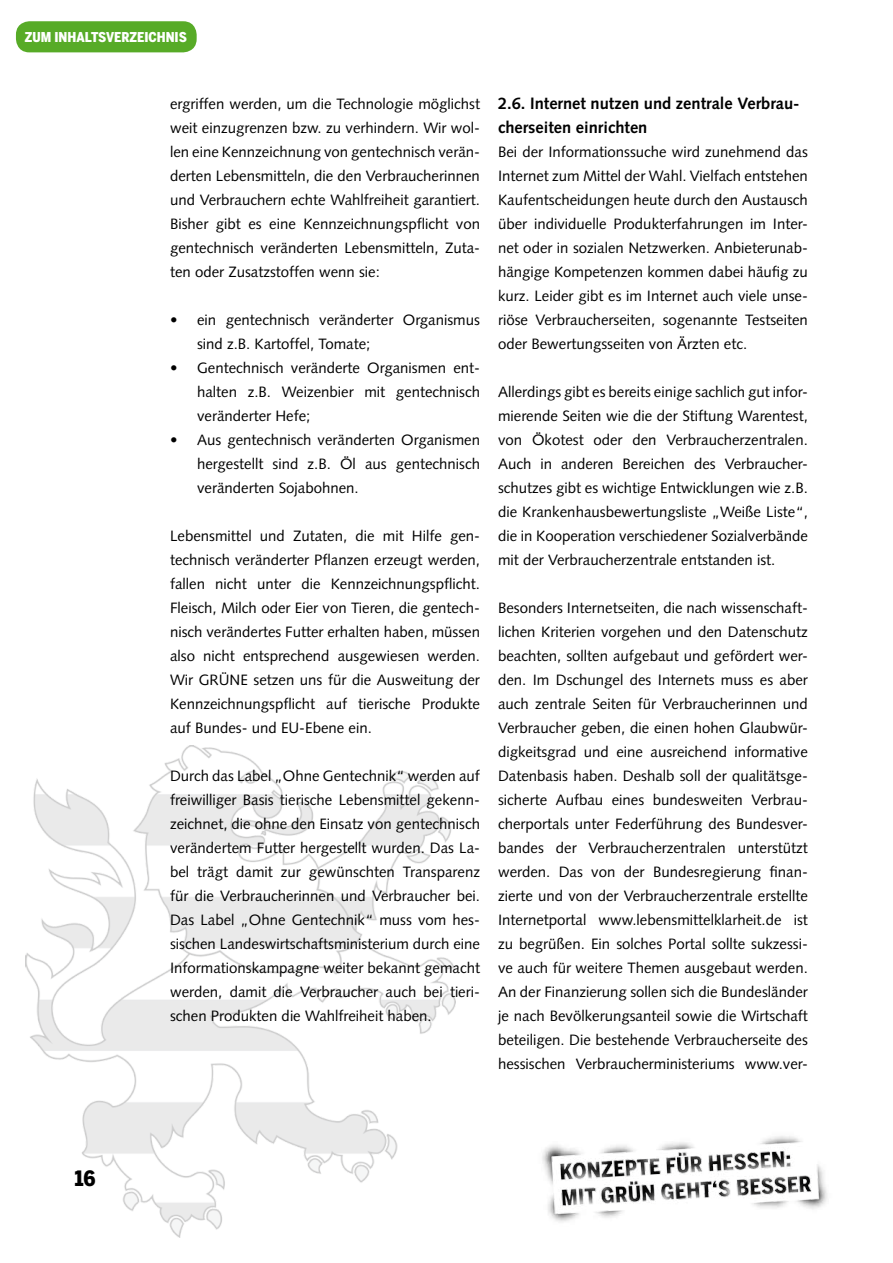
<style>
.page{position:relative;width:893px;height:1263px;background:#fff}
.page>*{position:absolute;margin:0;border:0;box-sizing:border-box;transform-origin:0 0}
.t1{font:900 21px "Benton Sans Cond";color:#000}
.t2{font:700 16.5px/24px "Gruene Syntax";color:#000}
.t3{font:15px/24px "Gruene Syntax";color:#000;text-align:justify}
.t4{font:900 13.5px "Benton Sans Cond";color:#fff}
</style>
<div class="page">
<img style="left:26px;top:746px;width:429px;height:491px">
<img style="left:542px;top:1136px;width:285px;height:86px">
<div style="left:16px;top:21px;width:181px;height:31px;background:#57ab27;border-radius:14px"></div>
<p class="t4" style="left:25px;top:29px;width:164px">ZUM INHALTSVERZEICHNIS</p>
<p class="t3" style="left:170px;top:92px;width:311px">ergriffen werden, um die Technologie möglichst weit einzugrenzen bzw. zu verhindern. Wir wol&shy;len eine Kennzeichnung von gentechnisch verän&shy;derten Lebensmitteln, die den Verbraucherinnen und Verbrauchern echte Wahlfreiheit garantiert.<br>Bisher gibt es eine Kennzeichnungspflicht von gentechnisch veränderten Lebensmitteln, Zuta&shy;ten oder Zusatzstoffen wenn sie:</p>
<p class="t3" style="left:197px;top:308px;width:284px;text-indent:-27px">• ein gentechnisch veränderter Organismus sind z.B. Kartoffel, Tomate;</p>
<p class="t3" style="left:197px;top:356px;width:284px;text-indent:-27px">• Gentechnisch veränderte Organismen ent&shy;halten z.B. Weizenbier mit gentechnisch veränderter Hefe;</p>
<p class="t3" style="left:197px;top:428px;width:284px;text-indent:-27px">• Aus gentechnisch veränderten Organismen hergestellt sind z.B. Öl aus gentechnisch veränderten Sojabohnen.</p>
<p class="t3" style="left:170px;top:524px;width:311px">Lebensmittel und Zutaten, die mit Hilfe gen&shy;technisch veränderter Pflanzen erzeugt werden, fallen nicht unter die Kennzeichnungspflicht.<br>Fleisch, Milch oder Eier von Tieren, die gentech&shy;nisch verändertes Futter erhalten haben, müssen also nicht entsprechend ausgewiesen werden.<br>Wir GRÜNE setzen uns für die Ausweitung der Kennzeichnungspflicht auf tierische Produkte auf Bundes- und EU-Ebene ein.</p>
<p class="t3" style="left:170px;top:764px;width:311px">Durch das Label „Ohne Gentechnik“ werden auf freiwilliger Basis tierische Lebensmittel gekenn&shy;zeichnet, die ohne den Einsatz von gentechnisch verändertem Futter hergestellt wurden. Das La&shy;bel trägt damit zur gewünschten Transparenz für die Verbraucherinnen und Verbraucher bei.<br>Das Label „Ohne Gentechnik“ muss vom hes&shy;sischen Landeswirtschaftsministerium durch eine Informationskampagne weiter bekannt gemacht werden, damit die Verbraucher auch bei tieri&shy;schen Produkten die Wahlfreiheit haben.</p>
<p class="t2" style="left:498px;top:91px;width:303px">2.6. Internet nutzen und zentrale Verbrau&shy;cherseiten einrichten</p>
<p class="t3" style="left:498px;top:140px;width:311px">Bei der Informationssuche wird zunehmend das Internet zum Mittel der Wahl. Vielfach entstehen Kaufentscheidungen heute durch den Austausch über individuelle Produkterfahrungen im Inter&shy;net oder in sozialen Netzwerken. Anbieterunab&shy;hängige Kompetenzen kommen dabei häufig zu kurz. Leider gibt es im Internet auch viele unse&shy;riöse Verbraucherseiten, sogenannte Testseiten oder Bewertungsseiten von Ärzten etc.</p>
<p class="t3" style="left:498px;top:380px;width:311px">Allerdings gibt es bereits einige sachlich gut infor&shy;mierende Seiten wie die der Stiftung Warentest, von Ökotest oder den Verbraucherzentralen.<br>Auch in anderen Bereichen des Verbraucher&shy;schutzes gibt es wichtige Entwicklungen wie z.B. die Krankenhausbewertungsliste „Weiße Liste“, die in Kooperation verschiedener Sozialverbände mit der Verbraucherzentrale entstanden ist.</p>
<p class="t3" style="left:498px;top:596px;width:311px">Besonders Internetseiten, die nach wissenschaft&shy;lichen Kriterien vorgehen und den Datenschutz beachten, sollten aufgebaut und gefördert wer&shy;den. Im Dschungel des Internets muss es aber auch zentrale Seiten für Verbraucherinnen und Verbraucher geben, die einen hohen Glaubwür&shy;digkeitsgrad und eine ausreichend informative Datenbasis haben. Deshalb soll der qualitätsge&shy;sicherte Aufbau eines bundesweiten Verbrau&shy;cherportals unter Federführung des Bundesver&shy;bandes der Verbraucherzentralen unterstützt werden. Das von der Bundesregierung finan&shy;zierte und von der Verbraucherzentrale erstellte Internetportal www.lebensmittelklarheit.de ist zu begrüßen. Ein solches Portal sollte sukzessi&shy;ve auch für weitere Themen ausgebaut werden.<br>An der Finanzierung sollen sich die Bundesländer je nach Bevölkerungsanteil sowie die Wirtschaft beteiligen. Die bestehende Verbraucherseite des hessischen Verbraucherministeriums www.ver-</p>
<h1 class="t1" style="left:75px;top:1166px;width:22px">16</h1>
</div>
